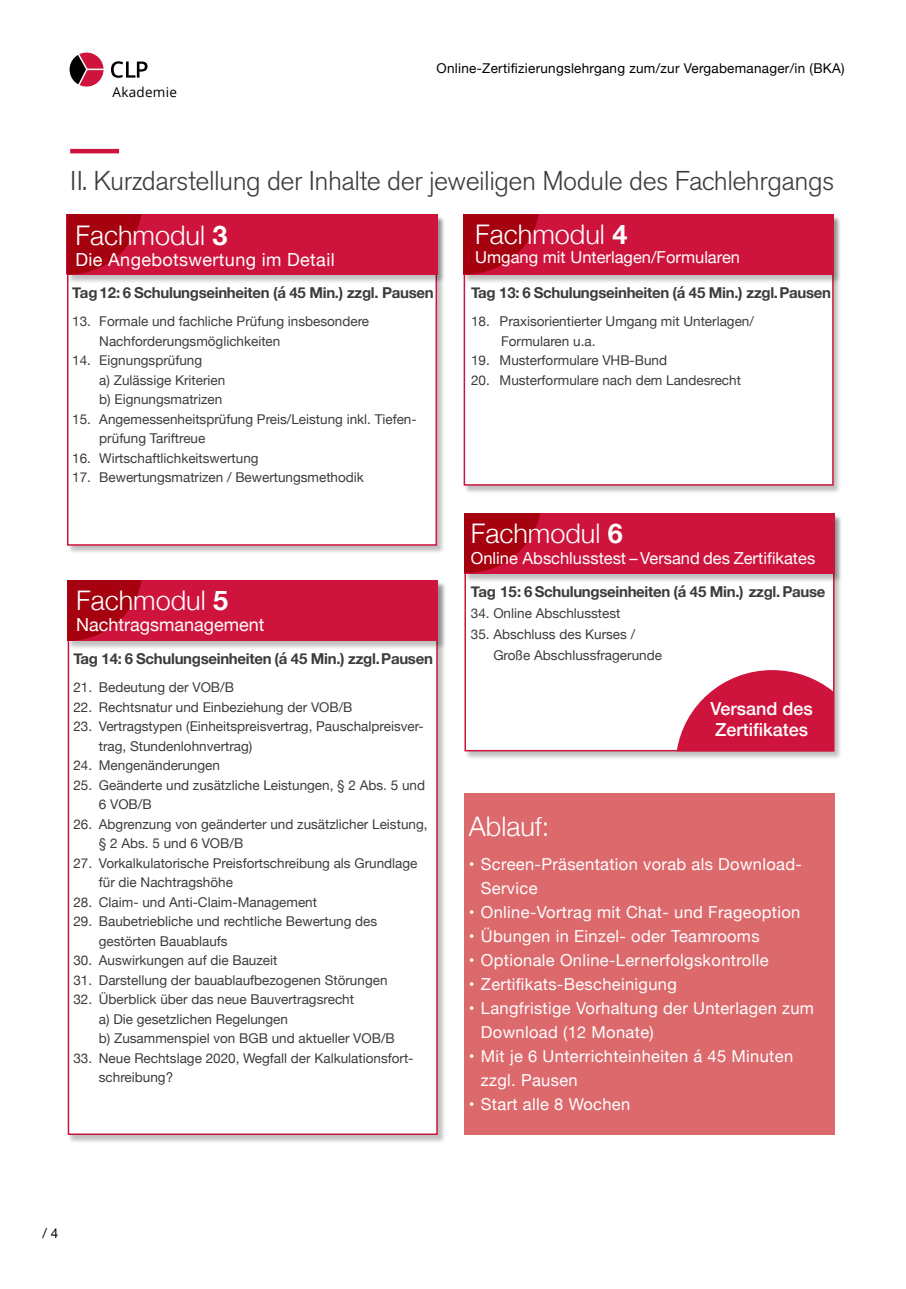
<style>
.page{position:relative;width:906px;height:1289px;background:#fff}
.page>*{position:absolute;margin:0;border:0;box-sizing:border-box;transform-origin:0 0}
.t1{font:300 27px "Akzidenz Grotesk BE";letter-spacing:-.02em;color:#3c3c3b}
.t2{font:300 27px "Helvetica Neue";color:#fff}
.t3{font:18px "Helvetica Neue";letter-spacing:.02em;color:#fff}
.t4{font:500 18px/21px "Helvetica Neue";color:#fff}
.t5{font:18px "Helvetica Neue";color:#fff}
.t6{font:16.5px/24px "Helvetica Neue";letter-spacing:.02em;color:#fff}
.t7{font:16.5px "Helvetica Neue";color:#fff}
.t8{font:700 15px "Helvetica Neue";letter-spacing:-.02em;color:#3c3c3b}
.t9{font:13.5px/19.5px "Helvetica Neue";color:#3c3c3b}
.t10{font:13.5px "Helvetica Neue";letter-spacing:.02em;color:#000}
.t11{font:13.5px "Open Sans";letter-spacing:.02em;color:#000}
.s1{font-weight:700}
</style>
<div class="page">
<svg style="left:111px;top:61px;width:36px;height:17px"></svg>
<div style="left:68px;top:51px;width:37px;height:37px;border:2px solid #fff;border-radius:50%"></div>
<svg style="left:69px;top:52px;width:35px;height:36px"></svg>
<div style="left:464px;top:793px;width:370px;height:341px;background:#dc696c"></div>
<hr style="left:70px;top:149px;width:49px;height:4px;background:#ce143c">
<div style="left:67px;top:216px;width:378px;height:338px;background:#000;opacity:.25"></div>
<div style="left:67px;top:215px;width:370px;height:330px;background:#fff;border:2px solid #ce143c"></div>
<div style="left:67px;top:216px;width:378px;height:68px;background:#000;opacity:.25"></div>
<div style="left:67px;top:215px;width:370px;height:60px;background:#ce143c"></div>
<svg style="left:67px;top:215px;width:75px;height:59px"></svg>
<div style="left:68px;top:582px;width:378px;height:561px;background:#000;opacity:.25"></div>
<div style="left:68px;top:581px;width:370px;height:553px;background:#fff;border:2px solid #ce143c"></div>
<div style="left:68px;top:582px;width:378px;height:68px;background:#000;opacity:.25"></div>
<div style="left:68px;top:581px;width:370px;height:60px;background:#ce143c"></div>
<svg style="left:68px;top:581px;width:74px;height:60px"></svg>
<div style="left:464px;top:216px;width:378px;height:278px;background:#000;opacity:.25"></div>
<div style="left:463px;top:215px;width:370px;height:270px;background:#fff;border:2px solid #ce143c"></div>
<div style="left:464px;top:216px;width:378px;height:68px;background:#000;opacity:.25"></div>
<div style="left:463px;top:215px;width:370px;height:60px;background:#ce143c"></div>
<svg style="left:463px;top:215px;width:76px;height:59px"></svg>
<div style="left:464px;top:514px;width:378px;height:246px;background:#000;opacity:.25"></div>
<div style="left:464px;top:513px;width:370px;height:238px;background:#fff;border:2px solid #ce143c"></div>
<div style="left:464px;top:514px;width:378px;height:68px;background:#000;opacity:.25"></div>
<div style="left:464px;top:513px;width:370px;height:60px;background:#ce143c"></div>
<svg style="left:464px;top:513px;width:76px;height:59px"></svg>
<svg style="left:677px;top:670px;width:156px;height:81px"></svg>
<p class="t11" style="left:113px;top:83px;width:66px">Akademie</p>
<p class="t10" style="left:436px;top:58px;width:409px">Online-Zertifizierungslehrgang zum/zur Vergabemanager/in (BKA)</p>
<h1 class="t1" style="left:70px;top:166px;width:766px">II. Kurzdarstellung der Inhalte der jeweiligen Module des Fachlehrgangs</h1>
<h1 class="t2" style="left:75px;top:213px;width:154px">Fachmodul <span class="s1">3</span></h1>
<h2 class="t3" style="left:75px;top:247px;width:261px">Die Angebotswertung im Detail</h2>
<p class="t8" style="left:72px;top:280px;width:363px">Tag 12: 6 Schulungseinheiten (á 45 Min.) zzgl. Pausen</p>
<p class="t9" style="left:99px;top:312px;width:271px;text-indent:-27px">13. Formale und fachliche Prüfung insbesondere<br>Nachforderungsmöglichkeiten</p>
<p class="t9" style="left:99px;top:351px;width:127px;text-indent:-27px">14. Eignungsprüfung<br>a) Zulässige Kriterien b) Eignungsmatrizen</p>
<p class="t9" style="left:99px;top:410px;width:319px;text-indent:-27px">15. Angemessenheitsprüfung Preis/Leistung inkl. Tiefen&shy;prüfung Tariftreue</p>
<p class="t9" style="left:72px;top:449px;width:188px">16. Wirtschaftlichkeitswertung</p>
<p class="t9" style="left:72px;top:468px;width:293px">17. Bewertungsmatrizen / Bewertungsmethodik</p>
<h1 class="t2" style="left:76px;top:578px;width:154px">Fachmodul <span class="s1">5</span></h1>
<h2 class="t5" style="left:76px;top:612px;width:190px">Nachtragsmanagement</h2>
<p class="t8" style="left:73px;top:646px;width:361px">Tag 14: 6 Schulungseinheiten (á 45 Min.) zzgl. Pausen</p>
<p class="t9" style="left:73px;top:678px;width:162px">21. Bedeutung der VOB/B</p>
<p class="t9" style="left:73px;top:697px;width:281px">22. Rechtsnatur und Einbeziehung der VOB/B</p>
<p class="t9" style="left:99px;top:717px;width:326px;text-indent:-26px">23. Vertragstypen (Einheitspreisvertrag, Pauschalpreisver&shy;trag, Stundenlohnvertrag)</p>
<p class="t9" style="left:73px;top:756px;width:148px">24. Mengenänderungen</p>
<p class="t9" style="left:99px;top:775px;width:328px;text-indent:-26px">25. Geänderte und zusätzliche Leistungen, § 2 Abs. 5 und<br>6 VOB/B</p>
<p class="t9" style="left:99px;top:814px;width:330px;text-indent:-26px">26. Abgrenzung von geänderter und zusätzlicher Leistung, § 2 Abs. 5 und 6 VOB/B</p>
<p class="t9" style="left:99px;top:853px;width:320px;text-indent:-26px">27. Vorkalkulatorische Preisfortschreibung als Grundlage für die Nachtragshöhe</p>
<p class="t9" style="left:73px;top:892px;width:245px">28. Claim- und Anti-Claim-Management</p>
<p class="t9" style="left:99px;top:912px;width:280px;text-indent:-26px">29. Baubetriebliche und rechtliche Bewertung des gestörten Bauablaufs</p>
<p class="t9" style="left:73px;top:951px;width:205px">30. Auswirkungen auf die Bauzeit</p>
<p class="t9" style="left:73px;top:970px;width:316px">31. Darstellung der bauablaufbezogenen Störungen</p>
<p class="t9" style="left:99px;top:990px;width:297px;text-indent:-26px">32. Überblick über das neue Bauvertragsrecht<br>a) Die gesetzlichen Regelungen<br>b) Zusammenspiel von BGB und aktueller VOB/B</p>
<p class="t9" style="left:99px;top:1048px;width:316px;text-indent:-26px">33. Neue Rechtslage 2020, Wegfall der Kalkulationsfort&shy;schreibung?</p>
<h1 class="t2" style="left:475px;top:212px;width:154px">Fachmodul <span class="s1">4</span></h1>
<p class="t7" style="left:475px;top:245px;width:266px">Umgang mit Unterlagen/Formularen</p>
<p class="t8" style="left:471px;top:280px;width:361px">Tag 13: 6 Schulungseinheiten (á 45 Min.) zzgl. Pausen</p>
<p class="t9" style="left:501px;top:312px;width:254px;text-indent:-30px">18. Praxisorientierter Umgang mit Unterlagen/<br>Formularen u.a.</p>
<p class="t9" style="left:471px;top:351px;width:198px">19. Musterformulare VHB-Bund</p>
<p class="t9" style="left:471px;top:371px;width:271px">20. Musterformulare nach dem Landesrecht</p>
<h1 class="t2" style="left:471px;top:511px;width:154px">Fachmodul <span class="s1">6</span></h1>
<p class="t7" style="left:471px;top:546px;width:346px">Online Abschlusstest – Versand des Zertifikates</p>
<p class="t8" style="left:471px;top:579px;width:356px">Tag 15: 6 Schulungseinheiten (á 45 Min.) zzgl. Pause</p>
<p class="t9" style="left:471px;top:604px;width:151px">34. Online Abschlusstest</p>
<p class="t9" style="left:493px;top:624px;width:170px;line-height:21px;text-indent:-23px">35. Abschluss des Kurses /<br>Große Abschlussfragerunde</p>
<h2 class="t4" style="left:710px;top:697px;width:104px">Versand des<br>Zertifikates</h2>
<h1 class="t2" style="left:469px;top:804px;width:82px">Ablauf:</h1>
<p class="t6" style="left:481px;top:853px;width:322px;text-indent:-12px">• Screen-Präsentation vorab als Download-<br>Service</p>
<p class="t6" style="left:469px;top:901px;width:333px">• Online-Vortrag mit Chat- und Frageoption</p>
<p class="t6" style="left:469px;top:925px;width:292px">• Übungen in Einzel- oder Teamrooms</p>
<p class="t6" style="left:469px;top:949px;width:301px">• Optionale Online-Lernerfolgskontrolle</p>
<p class="t6" style="left:469px;top:973px;width:209px">• Zertifikats-Bescheinigung</p>
<p class="t6" style="left:481px;top:997px;width:334px;text-indent:-12px">• Langfristige Vorhaltung der Unterlagen zum<br>Download (12 Monate)</p>
<p class="t6" style="left:481px;top:1045px;width:314px;text-indent:-12px">• Mit je 6 Unterrichteinheiten á 45 Minuten zzgl. Pausen</p>
<p class="t6" style="left:469px;top:1093px;width:163px">• Start alle 8 Wochen</p>
<p class="t10" style="left:43px;top:1223px;width:17px">/ 4</p>
</div>
